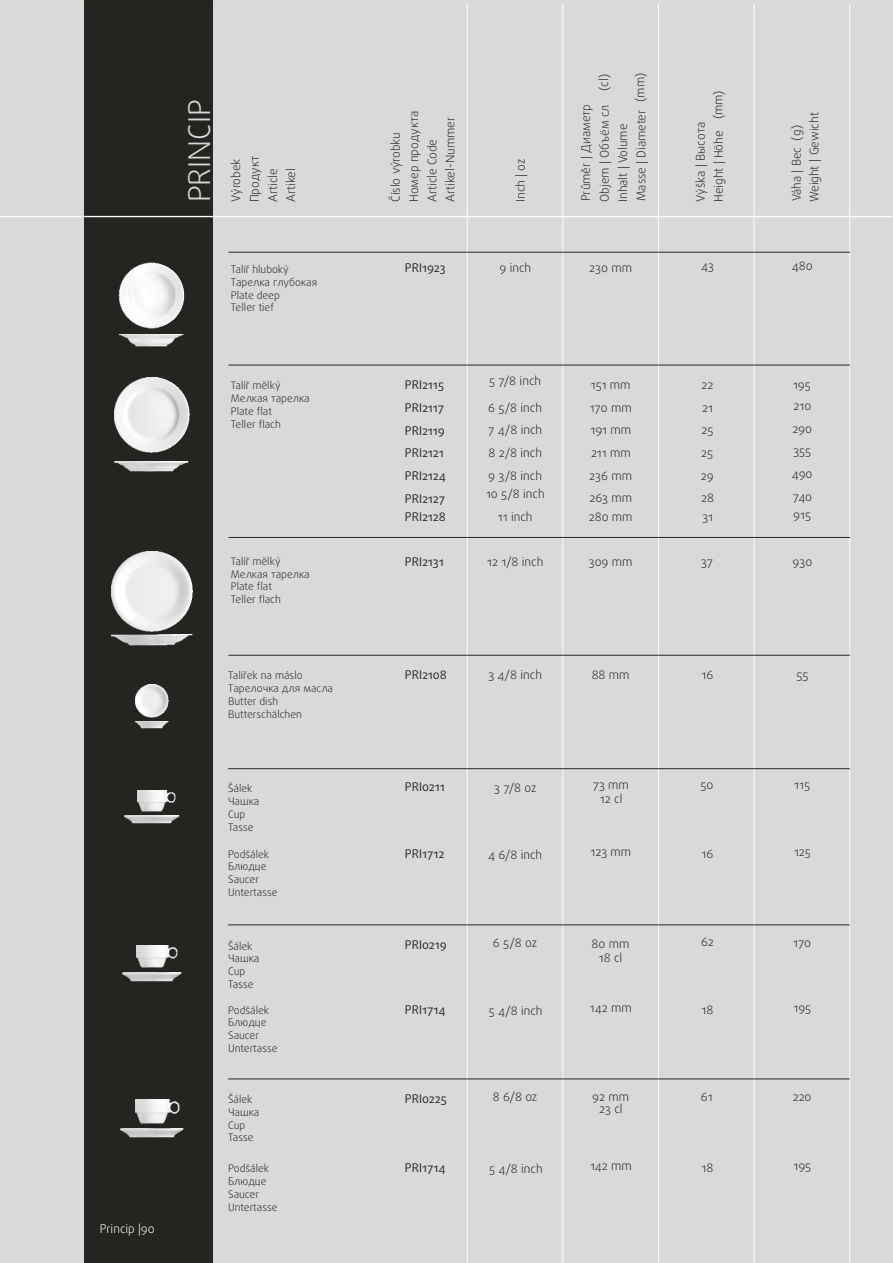
<style>
.page{position:relative;width:893px;height:1263px;background:#d9d9d9}
.page>*{position:absolute;margin:0;border:0;box-sizing:border-box;transform-origin:0 0}
.t1{font:300 30px "Daxline Pro";color:#d9d9d9}
.t2{font:300 12px/22.8px "Daxline Pro";color:#2b2929}
.t3{font:12px/22.6px "Daxline Pro";color:#2b2929}
.t4{font:300 12px "Daxline Pro";color:#fff}
.t5{font:300 10.5px/12.9px "Daxline Pro";color:#2b2929}
</style>
<div class="page">
<div style="left:84px;top:0;width:128px;height:1263px;background:#262421"></div>
<hr style="left:212px;top:4px;width:1px;height:1259px;background:#2b2929">
<hr style="left:84px;top:4px;width:1px;height:1259px;background:#2b2929">
<hr style="left:467px;top:4px;width:1px;height:1259px;background:#fff">
<hr style="left:563px;top:4px;width:1px;height:1259px;background:#fff">
<hr style="left:658px;top:4px;width:1px;height:1259px;background:#fff">
<hr style="left:754px;top:4px;width:1px;height:1259px;background:#fff">
<hr style="left:849px;top:4px;width:1px;height:1259px;background:#fff">
<hr style="left:0;top:216px;width:892px;height:1px;background:#fff">
<hr style="left:228px;top:365px;width:622px;height:1px;background:#2b2929">
<hr style="left:228px;top:537px;width:622px;height:1px;background:#2b2929">
<hr style="left:228px;top:655px;width:622px;height:1px;background:#2b2929">
<hr style="left:228px;top:768px;width:622px;height:1px;background:#2b2929">
<hr style="left:228px;top:925px;width:622px;height:1px;background:#2b2929">
<hr style="left:228px;top:252px;width:622px;height:1px;background:#2b2929">
<hr style="left:228px;top:1079px;width:622px;height:1px;background:#2b2929">
<img style="left:118px;top:262px;width:67px;height:67px">
<img style="left:120px;top:334px;width:64px;height:13px">
<img style="left:115px;top:378px;width:74px;height:74px">
<img style="left:115px;top:462px;width:74px;height:9px">
<img style="left:112px;top:551px;width:80px;height:81px">
<img style="left:112px;top:634px;width:80px;height:11px">
<img style="left:137px;top:790px;width:39px;height:21px">
<img style="left:124px;top:816px;width:56px;height:8px">
<img style="left:136px;top:945px;width:41px;height:23px">
<img style="left:122px;top:972px;width:60px;height:9px">
<img style="left:135px;top:1099px;width:44px;height:25px">
<img style="left:120px;top:1129px;width:64px;height:9px">
<img style="left:135px;top:722px;width:34px;height:7px">
<img style="left:135px;top:685px;width:34px;height:33px">
<p class="t4" style="left:100px;top:1223px;width:57px">Princip |90</p>
<h1 class="t1" style="left:187px;top:202px;width:104px;rotate:-90deg">PRINCIP</h1>
<p class="t2" style="left:244px;top:202px;width:48px;rotate:-90deg">Продукт</p>
<p class="t2" style="left:225px;top:202px;width:45px;rotate:-90deg">Výrobek</p>
<p class="t2" style="left:262px;top:202px;width:35px;rotate:-90deg">Article</p>
<p class="t2" style="left:280px;top:202px;width:35px;rotate:-90deg">Artikel</p>
<p class="t5" style="left:231px;top:263px;width:88px">Talíř hluboký<br>Тарелка глубокая<br>Plate deep<br>Teller tief</p>
<p class="t5" style="left:231px;top:380px;width:80px">Talíř mělký<br>Мелкая тарелка<br>Plate flat<br>Teller flach</p>
<p class="t5" style="left:231px;top:555px;width:80px">Talíř mělký<br>Мелкая тарелка<br>Plate flat<br>Teller flach</p>
<p class="t2" style="left:630px;top:102px;width:30px;rotate:-90deg">(mm)</p>
<p class="t2" style="left:594px;top:202px;width:130px;rotate:-90deg">Objem | Объём сл (cl)</p>
<p class="t2" style="left:575px;top:201px;width:99px;rotate:-90deg">Průměr | Диаметр</p>
<p class="t2" style="left:387px;top:202px;width:93px;line-height:18.5px;rotate:-90deg">Číslo výrobku<br>Номер продукта</p>
<p class="t2" style="left:631px;top:201px;width:93px;rotate:-90deg">Masse | Diameter</p>
<p class="t2" style="left:440px;top:202px;width:86px;rotate:-90deg">Artikel-Nummer</p>
<p class="t2" style="left:612px;top:202px;width:80px;rotate:-90deg">Inhalt | Volume</p>
<p class="t2" style="left:422px;top:202px;width:65px;rotate:-90deg">Article Code</p>
<p class="t2" style="left:510px;top:202px;width:45px;rotate:-90deg">Inch | oz</p>
<p class="t2" style="left:708px;top:119px;width:30px;rotate:-90deg">(mm)</p>
<p class="t2" style="left:690px;top:202px;width:82px;rotate:-90deg">Výška | ысота</p>
<p class="t2" style="left:708px;top:202px;width:73px;rotate:-90deg">Height | Höhe</p>
<p class="t2" style="left:690px;top:161px;width:9px;rotate:-90deg">В</p>
<p class="t2" style="left:804px;top:202px;width:91px;rotate:-90deg">Weight | Gewicht</p>
<p class="t2" style="left:786px;top:201px;width:78px;rotate:-90deg">Váha | Вес (g)</p>
<p class="t3" style="left:405px;top:257px;width:42px">PRI1923</p>
<p class="t2" style="left:589px;top:257px;width:44px">230 mm</p>
<p class="t2" style="left:701px;top:255px;width:14px">43</p>
<p class="t2" style="left:792px;top:255px;width:22px">480</p>
<p class="t2" style="left:499px;top:257px;width:33px">9 inch</p>
<p class="t2" style="left:489px;top:370px;width:53px">5 7/8 inch</p>
<p class="t2" style="left:488px;top:397px;width:55px">6 5/8 inch</p>
<p class="t2" style="left:488px;top:443px;width:55px">8 2/8 inch</p>
<p class="t3" style="left:405px;top:374px;width:42px">PRI2115<br>PRI2117<br>PRI2119<br>PRI2121<br>PRI2124</p>
<p class="t2" style="left:590px;top:374px;width:43px">151 mm<br>170 mm</p>
<p class="t2" style="left:702px;top:374px;width:13px">22</p>
<p class="t2" style="left:793px;top:375px;width:20px;line-height:20.9px">195<br>210</p>
<p class="t2" style="left:792px;top:418px;width:22px">290<br>355<br>490</p>
<p class="t2" style="left:701px;top:397px;width:14px;text-align:justify">21<br>25<br>25</p>
<p class="t2" style="left:488px;top:420px;width:56px">7 4/8 inch</p>
<p class="t2" style="left:486px;top:467px;width:60px;line-height:18.3px">9 3/8 inch<br>10 5/8 inch</p>
<p class="t2" style="left:498px;top:506px;width:36px">11 inch</p>
<p class="t2" style="left:487px;top:551px;width:58px">12 1/8 inch</p>
<p class="t2" style="left:590px;top:420px;width:42px">191 mm</p>
<p class="t2" style="left:589px;top:465px;width:44px">236 mm</p>
<p class="t2" style="left:591px;top:443px;width:41px">211 mm</p>
<p class="t2" style="left:701px;top:465px;width:14px">29</p>
<p class="t2" style="left:701px;top:488px;width:14px">28</p>
<p class="t2" style="left:793px;top:488px;width:21px;line-height:18.5px">740<br>915</p>
<p class="t3" style="left:405px;top:490px;width:42px;line-height:18.5px">PRI2127<br>PRI2128</p>
<p class="t2" style="left:589px;top:490px;width:45px;line-height:18.3px">263 mm<br>280 mm</p>
<p class="t2" style="left:702px;top:506px;width:12px">31</p>
<p class="t3" style="left:405px;top:551px;width:40px">PRI2131</p>
<p class="t2" style="left:589px;top:551px;width:45px">309 mm</p>
<p class="t2" style="left:701px;top:551px;width:14px">37</p>
<p class="t2" style="left:793px;top:551px;width:21px">930</p>
<p class="t2" style="left:488px;top:664px;width:55px">3 4/8 inch</p>
<p class="t5" style="left:228px;top:670px;width:106px">Talířek na máslo<br>Тарелочка для масла<br>Butter dish<br>Butterschälchen</p>
<p class="t3" style="left:405px;top:665px;width:43px">PRI2108</p>
<p class="t2" style="left:592px;top:664px;width:39px">88 mm</p>
<p class="t2" style="left:702px;top:664px;width:13px">16</p>
<p class="t2" style="left:796px;top:664px;width:13px">55</p>
<p class="t5" style="left:228px;top:783px;width:33px">Šálek<br>Чашка<br>Cup<br>Tasse</p>
<p class="t5" style="left:228px;top:848px;width:51px">Podšálek<br>Блюдце<br>Saucer<br>Untertasse</p>
<p class="t5" style="left:228px;top:940px;width:33px">Šálek<br>Чашка<br>Cup<br>Tasse</p>
<p class="t5" style="left:228px;top:1004px;width:51px">Podšálek<br>Блюдце<br>Saucer<br>Untertasse</p>
<p class="t5" style="left:228px;top:1093px;width:33px">Šálek<br>Чашка<br>Cup<br>Tasse</p>
<p class="t5" style="left:228px;top:1162px;width:51px">Podšálek<br>Блюдце<br>Saucer<br>Untertasse</p>
<p class="t3" style="left:405px;top:777px;width:41px">PRI0211</p>
<p class="t2" style="left:494px;top:777px;width:44px">3 7/8 oz</p>
<p class="t2" style="left:701px;top:774px;width:14px">50</p>
<p class="t2" style="left:794px;top:774px;width:17px">115</p>
<p class="t2" style="left:593px;top:779px;width:38px;line-height:14px;text-align:center">73 mm<br>12 cl</p>
<p class="t2" style="left:488px;top:844px;width:56px">4 6/8 inch</p>
<p class="t3" style="left:405px;top:843px;width:41px">PRI1712</p>
<p class="t2" style="left:590px;top:841px;width:42px">123 mm</p>
<p class="t2" style="left:701px;top:843px;width:13px">16</p>
<p class="t2" style="left:794px;top:841px;width:18px">125</p>
<p class="t3" style="left:405px;top:934px;width:43px">PRI0219</p>
<p class="t2" style="left:493px;top:932px;width:46px">6 5/8 oz</p>
<p class="t2" style="left:701px;top:932px;width:14px">62</p>
<p class="t2" style="left:793px;top:932px;width:19px">170</p>
<p class="t2" style="left:591px;top:938px;width:39px;line-height:14.1px;text-align:center">80 mm<br>18 cl</p>
<p class="t2" style="left:489px;top:1000px;width:55px">5 4/8 inch</p>
<p class="t3" style="left:405px;top:999px;width:42px">PRI1714</p>
<p class="t2" style="left:590px;top:997px;width:43px">142 mm</p>
<p class="t2" style="left:702px;top:999px;width:13px">18</p>
<p class="t2" style="left:793px;top:997px;width:19px">195</p>
<p class="t3" style="left:405px;top:1088px;width:43px">PRI0225</p>
<p class="t2" style="left:493px;top:1086px;width:46px">8 6/8 oz</p>
<p class="t2" style="left:701px;top:1086px;width:13px">61</p>
<p class="t2" style="left:793px;top:1086px;width:20px">220</p>
<p class="t2" style="left:592px;top:1091px;width:38px;line-height:12px;text-align:center">92 mm<br>23 cl</p>
<p class="t2" style="left:489px;top:1158px;width:55px">5 4/8 inch</p>
<p class="t3" style="left:405px;top:1158px;width:42px">PRI1714</p>
<p class="t2" style="left:590px;top:1155px;width:43px">142 mm</p>
<p class="t2" style="left:702px;top:1157px;width:13px">18</p>
<p class="t2" style="left:793px;top:1155px;width:19px">195</p>
</div>
